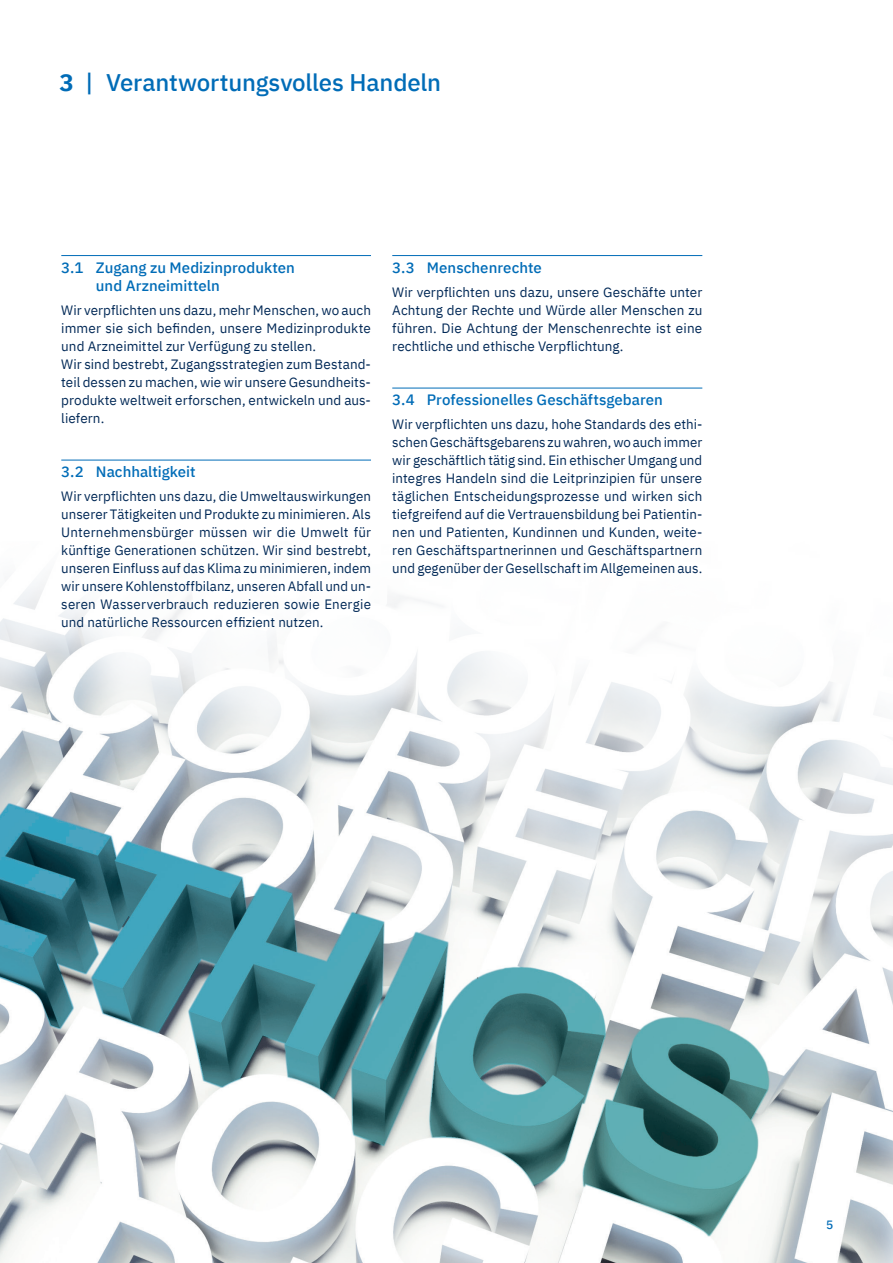
<style>
.page{position:relative;width:893px;height:1263px;background:#fff}
.page>*{position:absolute;margin:0;border:0;box-sizing:border-box;transform-origin:0 0}
.t1{font:500 24px "IBM Plex Sans";letter-spacing:-.005em;color:#006cb7}
.t2{font:500 15px/18px "IBM Plex Sans";color:#006cb7}
.t3{font:13.5px/18px "IBM Plex Sans";letter-spacing:.005em;color:#002856;text-align:justify}
.t4{font:500 12px "IBM Plex Sans";color:#006cb7}
.s1{font-weight:700}
</style>
<div class="page">
<img style="left:0;top:582px;width:893px;height:681px">
<hr style="left:392px;top:255px;width:310px;height:1px;background:#006cb7">
<hr style="left:392px;top:388px;width:310px;height:1px;background:#006cb7">
<hr style="left:61px;top:255px;width:310px;height:1px;background:#006cb7">
<hr style="left:61px;top:460px;width:310px;height:1px;background:#006cb7">
<h1 class="t1" style="left:60px;top:64px;width:383px"><span class="s1">3</span> | Verantwortungsvolles Handeln</h1>
<p class="t2" style="left:96px;top:257px;width:201px;text-indent:-35px">3.1 Zugang zu Medizinprodukten und Arzneimitteln</p>
<p class="t3" style="left:61px;top:301px;width:311px;text-align:left">Wir verpflichten uns dazu, mehr Menschen, wo auch immer sie sich befinden, unsere Medizinprodukte und Arzneimittel zur Verfügung zu stellen.<br>Wir sind bestrebt, Zugangsstrategien zum Bestand&shy;teil dessen zu machen, wie wir unsere Gesundheits&shy;produkte weltweit erforschen, entwickeln und aus&shy;liefern.</p>
<p class="t2" style="left:61px;top:462px;width:136px">3.2 Nachhaltigkeit</p>
<p class="t3" style="left:61px;top:487px;width:311px">Wir verpflichten uns dazu, die Umweltauswirkungen unserer Tätigkeiten und Produkte zu minimieren. Als Unternehmensbürger müssen wir die Umwelt für künftige Generationen schützen. Wir sind bestrebt, unseren Einfluss auf das Klima zu minimieren, indem wir unsere Kohlenstoffbilanz, unseren Abfall und un&shy;seren Wasserverbrauch reduzieren sowie Energie und natürliche Ressourcen effizient nutzen.</p>
<p class="t2" style="left:392px;top:257px;width:151px">3.3 Menschenrechte</p>
<p class="t3" style="left:392px;top:283px;width:312px">Wir verpflichten uns dazu, unsere Geschäfte unter Achtung der Rechte und Würde aller Menschen zu führen. Die Achtung der Menschenrechte ist eine rechtliche und ethische Verpflichtung.</p>
<p class="t2" style="left:392px;top:390px;width:272px">3.4 Professionelles Geschäftsgebaren</p>
<p class="t3" style="left:392px;top:415px;width:312px">Wir verpflichten uns dazu, hohe Standards des ethi&shy;schen Geschäftsgebarens zu wahren, wo auch immer wir geschäftlich tätig sind. Ein ethischer Umgang und integres Handeln sind die Leitprinzipien für unsere täglichen Entscheidungsprozesse und wirken sich tiefgreifend auf die Vertrauensbildung bei Patientin&shy;nen und Patienten, Kundinnen und Kunden, weite&shy;ren Geschäftspartnerinnen und Geschäftspartnern und gegenüber der Gesellschaft im Allgemeinen aus.</p>
<p class="t4" style="left:826px;top:1216px;width:9px">5</p>
</div>
